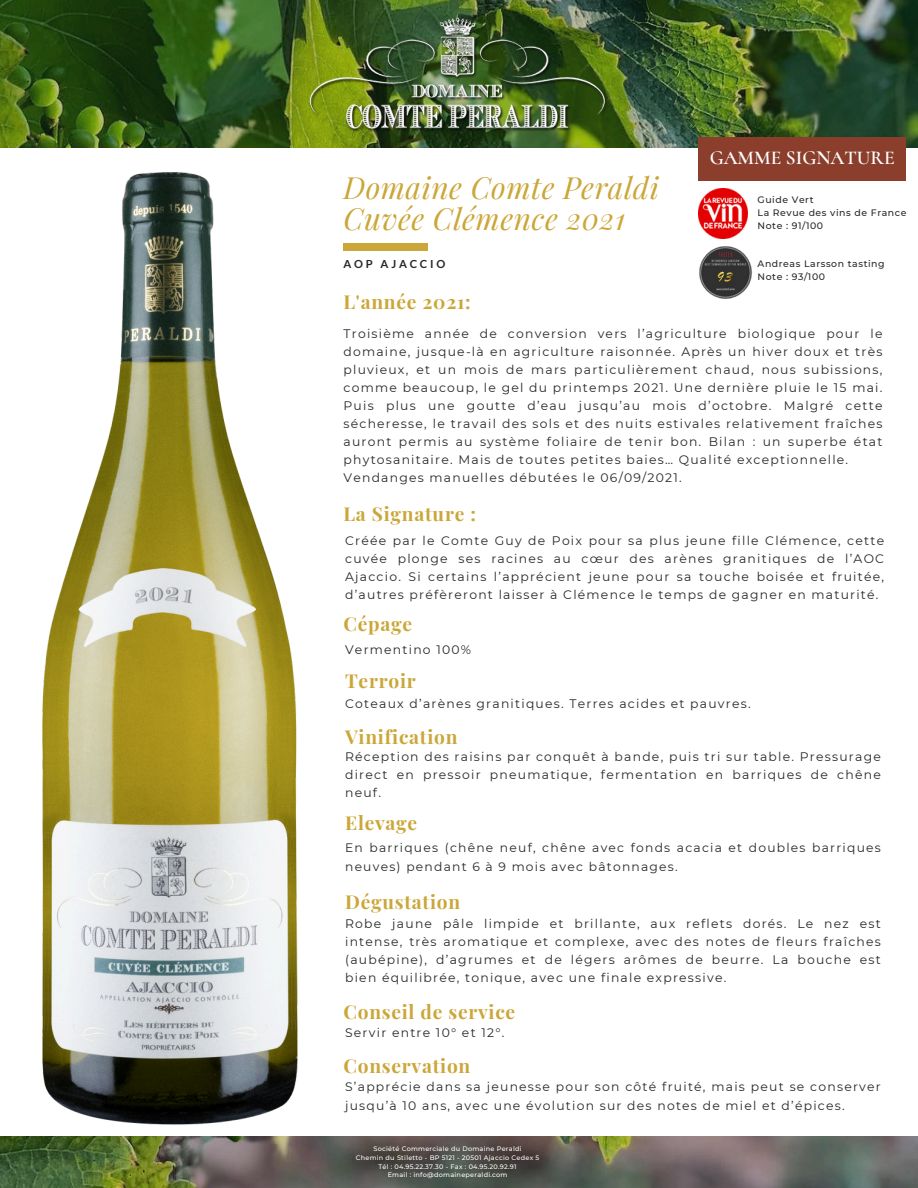
<style>
.page{position:relative;width:918px;height:1188px;background:#fff}
.page>*{position:absolute;margin:0;border:0;box-sizing:border-box;transform-origin:0 0}
.t1{font:italic 29.85px/31.5px "Playfair Display";letter-spacing:.02em;color:#cba739}
.t2{font:600 19.5px "Cormorant SC";color:#fff}
.t3{font:700 19.2px "Playfair Display";letter-spacing:.04em;color:#cba739}
.t4{font:12.3px/18px "Montserrat";letter-spacing:.1em;color:#262828;text-align:justify}
.t5{font:700 11.1px "Lato";letter-spacing:.25em;color:#262828}
.t6{font:500 9.3px/13.2px "Montserrat";letter-spacing:.06em;color:#262828}
.t7{font:500 6.45px "Montserrat";letter-spacing:.04em;color:#fff}
</style>
<div class="page">
<img style="left:0;top:0;width:918px;height:1188px">
<div style="left:0;top:148px;width:918px;height:988px;background:#fff"></div>
<img style="left:303px;top:4px;width:312px;height:140px">
<div style="left:344px;top:244px;width:84px;height:6px;background:#cba739"></div>
<img style="left:42px;top:172px;width:256px;height:953px">
<div style="left:698px;top:137px;width:208px;height:44px;background:#8b3e2c"></div>
<img style="left:698px;top:189px;width:50px;height:49px">
<img style="left:699px;top:246px;width:53px;height:53px">
<p class="t1" style="left:344px;top:171px;width:317px">Domaine Comte Peraldi<br>Cuvée Clémence 2021</p>
<p class="t5" style="left:344px;top:257px;width:103px">AOP AJACCIO</p>
<h3 class="t2" style="left:710px;top:146px;width:187px">GAMME SIGNATURE</h3>
<h3 class="t6" style="left:758px;top:193px;width:150px">Guide Vert<br>La Revue des vins de France<br>Note : 91/100</h3>
<p class="t6" style="left:758px;top:257px;width:129px">Andreas Larsson tasting</p>
<p class="t6" style="left:758px;top:270px;width:69px">Note : 93/100</p>
<h5 class="t3" style="left:344px;top:288px;width:129px">L'année 2021:</h5>
<h5 class="t4" style="left:344px;top:324px;width:540px;text-align:left">Troisième année de conversion vers l’agriculture biologique pour le domaine, jusque-là en agriculture raisonnée. Après un hiver doux et très pluvieux, et un mois de mars particulièrement chaud, nous subissions, comme beaucoup, le gel du printemps 2021. Une dernière pluie le 15 mai.<br>Puis plus une goutte d’eau jusqu’au mois d’octobre. Malgré cette sécheresse, le travail des sols et des nuits estivales relativement fraîches auront permis au système foliaire de tenir bon. Bilan : un superbe état phytosanitaire. Mais de toutes petites baies… Qualité exceptionnelle.<br>Vendanges manuelles débutées le 06/09/2021.</h5>
<h5 class="t3" style="left:344px;top:500px;width:134px">La Signature :</h5>
<h5 class="t4" style="left:345px;top:532px;width:540px">Créée par le Comte Guy de Poix pour sa plus jeune fille Clémence, cette cuvée plonge ses racines au cœur des arènes granitiques de l’AOC Ajaccio. Si certains l’apprécient jeune pour sa touche boisée et fruitée, d’autres préfèreront laisser à Clémence le temps de gagner en maturité.</h5>
<h1 class="t3" style="left:344px;top:610px;width:70px">Cépage</h1>
<p class="t4" style="left:345px;top:640px;width:128px">Vermentino 100%</p>
<h5 class="t3" style="left:345px;top:667px;width:72px">Terroir</h5>
<h3 class="t4" style="left:345px;top:695px;width:407px">Coteaux d’arènes granitiques. Terres acides et pauvres.</h3>
<h3 class="t3" style="left:345px;top:723px;width:114px">Vinification</h3>
<p class="t4" style="left:345px;top:748px;width:537px">Réception des raisins par conquêt à bande, puis tri sur table. Pressurage direct en pressoir pneumatique, fermentation en barriques de chêne neuf.</p>
<h5 class="t3" style="left:345px;top:809px;width:74px">Elevage</h5>
<p class="t4" style="left:345px;top:839px;width:537px">En barriques (chêne neuf, chêne avec fonds acacia et doubles barriques neuves) pendant 6 à 9 mois avec bâtonnages.</p>
<h3 class="t3" style="left:345px;top:888px;width:117px">Dégustation</h3>
<p class="t4" style="left:345px;top:914px;width:537px">Robe jaune pâle limpide et brillante, aux reflets dorés. Le nez est intense, très aromatique et complexe, avec des notes de fleurs fraîches (aubépine), d’agrumes et de légers arômes de beurre. La bouche est bien équilibrée, tonique, avec une finale expressive.</p>
<h5 class="t3" style="left:344px;top:998px;width:173px">Conseil de service</h5>
<h5 class="t3" style="left:344px;top:1052px;width:128px">Conservation</h5>
<h6 class="t4" style="left:345px;top:1023px;width:161px">Servir entre 10° et 12°.</h6>
<p class="t4" style="left:345px;top:1078px;width:537px">S’apprécie dans sa jeunesse pour son côté fruité, mais peut se conserver jusqu’à 10 ans, avec une évolution sur des notes de miel et d’épices.</p>
<h5 class="t7" style="left:374px;top:1145px;width:150px">Société Commerciale du Domaine Peraldi</h5>
<h3 class="t7" style="left:356px;top:1154px;width:185px">Chemin du Stiletto - BP 5121 - 20501 Ajaccio Cedex 5</h3>
<h3 class="t7" style="left:378px;top:1163px;width:140px">Tél : 04.95.22.37.30 - Fax : 04.95.20.92.91</h3>
<h3 class="t7" style="left:388px;top:1171px;width:121px">Email : info@domaineperaldi.com</h3>
</div>
